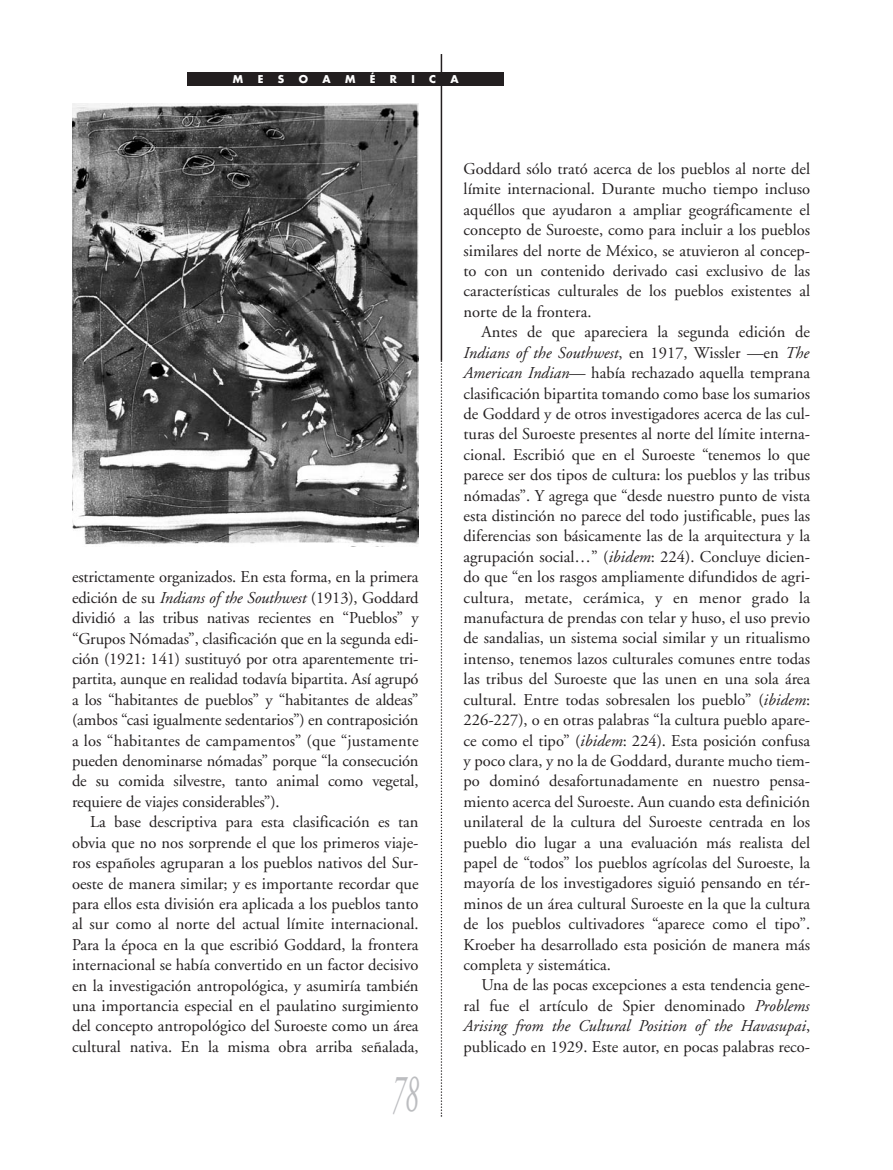
<style>
.page{position:relative;width:893px;height:1170px;background:#fff}
.page>*{position:absolute;margin:0;border:0;box-sizing:border-box;transform-origin:0 0}
.t1{font:italic 54px "Adobe Garamond";color:#bcbdc0;scale:.5 1}
.t2{font:16.5px/20.4px "Adobe Garamond";color:#231f20;text-align:justify}
.t3{font:700 10.5px "Futura";color:#fff}
.s1{font-style:italic}
</style>
<div class="page">
<hr style="left:441px;top:54px;width:1px;height:306px;background:#231f20">
<svg style="left:441px;top:360px;width:1px;height:756px"></svg>
<div style="left:188px;top:72px;width:316px;height:14px;background:#231f20"></div>
<img style="left:72px;top:104px;width:346px;height:441px">
<p class="t3" style="left:233px;top:74px;width:12px">M</p>
<p class="t3" style="left:258px;top:74px;width:7px">E</p>
<p class="t3" style="left:278px;top:74px;width:8px">S</p>
<p class="t3" style="left:299px;top:74px;width:11px">O</p>
<p class="t3" style="left:322px;top:74px;width:10px">A</p>
<p class="t3" style="left:345px;top:74px;width:12px">M</p>
<p class="t3" style="left:370px;top:74px;width:7px">É</p>
<p class="t3" style="left:390px;top:74px;width:9px">R</p>
<p class="t3" style="left:411px;top:74px;width:5px">I</p>
<p class="t3" style="left:429px;top:74px;width:8px">C</p>
<p class="t3" style="left:451px;top:74px;width:10px">A</p>
<p class="t2" style="left:72px;top:568px;width:348px">estrictamente organizados. En esta forma, en la primera edición de su <span class="s1">Indians of the Southwest</span> (1913), Goddard dividió a las tribus nativas recientes en “Pueblos” y “Grupos Nómadas”, clasificación que en la segunda edi&shy;ción (1921: 141) sustituyó por otra aparentemente tri&shy;partita, aunque en realidad todavía bipartita. Así agrupó a los “habitantes de pueblos” y “habitantes de aldeas” (ambos “casi igualmente sedentarios”) en contraposición a los “habitantes de campamentos” (que “justamente pueden denominarse nómadas” porque “la consecución de su comida silvestre, tanto animal como vegetal, requiere de viajes considerables”).</p>
<p class="t2" style="left:72px;top:813px;width:348px;text-indent:18px">La base descriptiva para esta clasificación es tan obvia que no nos sorprende el que los primeros viaje&shy;ros españoles agruparan a los pueblos nativos del Sur&shy;oeste de manera similar; y es importante recordar que para ellos esta división era aplicada a los pueblos tanto al sur como al norte del actual límite internacional.<br>Para la época en la que escribió Goddard, la frontera internacional se había convertido en un factor decisivo en la investigación antropológica, y asumiría también una importancia especial en el paulatino surgimiento del concepto antropológico del Suroeste como un área cultural nativa. En la misma obra arriba señalada,</p>
<h1 class="t1" style="left:392px;top:1071px;width:55px">78</h1>
<p class="t2" style="left:464px;top:160px;width:348px">Goddard sólo trató acerca de los pueblos al norte del límite internacional. Durante mucho tiempo incluso aquéllos que ayudaron a ampliar geográficamente el concepto de Suroeste, como para incluir a los pueblos similares del norte de México, se atuvieron al concep&shy;to con un contenido derivado casi exclusivo de las características culturales de los pueblos existentes al norte de la frontera.</p>
<p class="t2" style="left:464px;top:323px;width:348px;text-indent:18px">Antes de que apareciera la segunda edición de <span class="s1">Indians of the Southwest</span>, en 1917, Wissler —en <span class="s1">The American Indian</span>— había rechazado aquella temprana clasificación bipartita tomando como base los sumarios de Goddard y de otros investigadores acerca de las cul&shy;turas del Suroeste presentes al norte del límite interna&shy;cional. Escribió que en el Suroeste “tenemos lo que parece ser dos tipos de cultura: los pueblos y las tribus nómadas”. Y agrega que “desde nuestro punto de vista esta distinción no parece del todo justificable, pues las diferencias son básicamente las de la arquitectura y la agrupación social…” (<span class="s1">ibidem</span>: 224). Concluye dicien&shy;do que “en los rasgos ampliamente difundidos de agri&shy;cultura, metate, cerámica, y en menor grado la manufactura de prendas con telar y huso, el uso previo de sandalias, un sistema social similar y un ritualismo intenso, tenemos lazos culturales comunes entre todas las tribus del Suroeste que las unen en una sola área cultural. Entre todas sobresalen los pueblo” (<span class="s1">ibidem</span>:<br>226-227), o en otras palabras “la cultura pueblo apare&shy;ce como el tipo” (<span class="s1">ibidem</span>: 224). Esta posición confusa y poco clara, y no la de Goddard, durante mucho tiem&shy;po dominó desafortunadamente en nuestro pensa&shy;miento acerca del Suroeste. Aun cuando esta definición unilateral de la cultura del Suroeste centrada en los pueblo dio lugar a una evaluación más realista del papel de “todos” los pueblos agrícolas del Suroeste, la mayoría de los investigadores siguió pensando en tér&shy;minos de un área cultural Suroeste en la que la cultura de los pueblos cultivadores “aparece como el tipo”.<br>Kroeber ha desarrollado esta posición de manera más completa y sistemática.</p>
<p class="t2" style="left:464px;top:976px;width:348px;text-indent:18px">Una de las pocas excepciones a esta tendencia gene&shy;ral fue el artículo de Spier denominado <span class="s1">Problems Arising from the Cultural Position of the Havasupai</span>, publicado en 1929. Este autor, en pocas palabras reco-</p>
</div>
